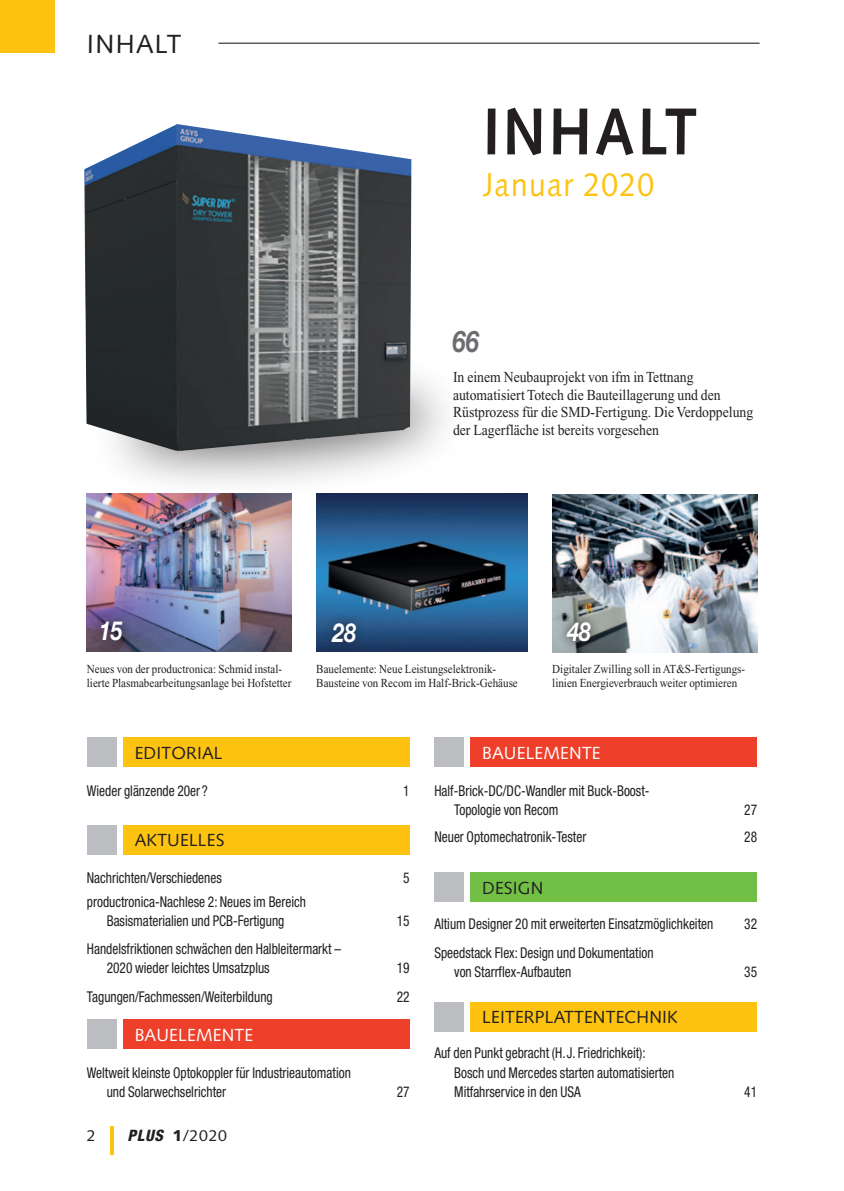
<style>
.page{position:relative;width:844px;height:1191px;background:#fff}
.page>*{position:absolute;margin:0;border:0;box-sizing:border-box;transform-origin:0 0}
.t1{font:700 66.15px "Syntax";letter-spacing:.05em;color:#231f20;scale:.9 1}
.t2{font:33.07px "Syntax";letter-spacing:.05em;color:#fdc310;scale:.9 1}
.t3{font:italic 700 29.75px "Helvetica Neue";color:#6c6d70;scale:.8 1}
.t4{font:26.25px "Syntax";letter-spacing:.05em;color:#231f20}
.t5{font:italic 700 26.25px "Helvetica Neue";color:#fff;scale:.8 1}
.t6{font:17.5px "Syntax";letter-spacing:.01em;color:#231f20}
.t7{font:17.5px "Syntax";letter-spacing:.01em;color:#fff}
.t8{font:15.75px "Syntax";color:#231f20}
.t9{font:15.22px/17.5px "Times New Roman";color:#231f20;scale:.9 1}
.t10{font:condensed 14.88px/19.1px "Helvetica Neue";color:#231f20;scale:.9 1}
.t11{font:12.25px/14px "Times New Roman";color:#231f20;scale:.9 1}
.s1{font-family:"Helvetica Neue";font-weight:800;font-style:italic;font-stretch:condensed}
.s2{font-weight:900}
</style>
<div class="page">
<hr style="left:110px;top:1126px;width:3px;height:29px;background:#fdc310">
<div style="left:0;top:0;width:55px;height:53px;background:#fdc310"></div>
<hr style="left:218px;top:43px;width:541px;height:1px;background:#0b0e10">
<div style="left:88px;top:351px;width:381px;height:148px;background:#231f20;opacity:.6"></div>
<img style="left:552px;top:494px;width:204px;height:158px">
<svg style="left:556px;top:611px;width:45px;height:41px;background:#798181"></svg>
<img style="left:316px;top:494px;width:211px;height:157px">
<div style="left:321px;top:612px;width:45px;height:41px;background:#231f20;opacity:.75"></div>
<div style="left:123px;top:737px;width:286px;height:30px;background:#fdc310"></div>
<div style="left:87px;top:737px;width:30px;height:30px;background:#bcbdc0"></div>
<div style="left:123px;top:824px;width:286px;height:30px;background:#fdc310"></div>
<div style="left:87px;top:824px;width:30px;height:30px;background:#bcbdc0"></div>
<div style="left:123px;top:1019px;width:286px;height:30px;background:#ee3f2a"></div>
<div style="left:87px;top:1019px;width:30px;height:30px;background:#bcbdc0"></div>
<div style="left:470px;top:737px;width:286px;height:30px;background:#ee3f2a"></div>
<div style="left:434px;top:737px;width:30px;height:30px;background:#bcbdc0"></div>
<div style="left:470px;top:872px;width:286px;height:30px;background:#71bf45"></div>
<div style="left:434px;top:872px;width:30px;height:30px;background:#bcbdc0"></div>
<div style="left:470px;top:1002px;width:286px;height:29px;background:#fdc310"></div>
<div style="left:434px;top:1002px;width:30px;height:29px;background:#bcbdc0"></div>
<img style="left:87px;top:494px;width:204px;height:158px">
<div style="left:91px;top:611px;width:42px;height:41px;background:#231f20;opacity:.75"></div>
<img style="left:84px;top:124px;width:327px;height:327px">
<h3 class="t4" style="left:87px;top:28px;width:96px">INHALT</h3>
<h1 class="t1" style="left:483px;top:94px;width:239px">Inhalt</h1>
<h2 class="t2" style="left:483px;top:164px;width:191px">Januar 2020</h2>
<h3 class="t3" style="left:452px;top:323px;width:35px">66</h3>
<p class="t9" style="left:453px;top:368px;width:335px">In einem Neubauprojekt von ifm in Tettnang automatisiert Totech die Bauteillagerung und den Rüstprozess für die SMD-Fertigung. Die Verdoppelung der Lagerfläche ist bereits vorgesehen</p>
<h3 class="t5" style="left:99px;top:615px;width:31px">15</h3>
<p class="t11" style="left:87px;top:662px;width:229px">Neues von der productronica: Schmid instal&shy;lierte Plasmabearbeitungsanlage bei Hofstetter</p>
<h3 class="t5" style="left:332px;top:616px;width:31px">28</h3>
<p class="t11" style="left:316px;top:662px;width:225px">Bauelemente: Neue Leistungselektronik-<br>Bausteine von Recom im Half-Brick-Gehäuse</p>
<h3 class="t5" style="left:567px;top:615px;width:31px">48</h3>
<p class="t11" style="left:552px;top:662px;width:216px">Digitaler Zwilling soll in AT&amp;S-Fertigungs&shy;linien Energieverbrauch weiter optimieren</p>
<p class="t6" style="left:135px;top:742px;width:89px">EDITORIAL</p>
<p class="t10" style="left:87px;top:781px;width:136px">Wieder glänzende 20er ?</p>
<p class="t10" style="left:403px;top:781px;width:9px">1</p>
<p class="t6" style="left:135px;top:829px;width:91px">AKTUELLES</p>
<p class="t10" style="left:87px;top:868px;width:151px">Nachrichten/Verschiedenes</p>
<p class="t10" style="left:403px;top:868px;width:9px">5</p>
<p class="t10" style="left:87px;top:892px;width:245px;text-align:center">productronica-Nachlese 2: Neues im Bereich<br>Basismaterialien und PCB-Fertigung</p>
<p class="t10" style="left:396px;top:911px;width:16px">15</p>
<p class="t10" style="left:107px;top:939px;width:262px;text-indent:-20px">Handelsfriktionen schwächen den Halbleitermarkt –<br>2020 wieder leichtes Umsatzplus</p>
<p class="t10" style="left:396px;top:958px;width:16px">19</p>
<p class="t10" style="left:87px;top:987px;width:208px">Tagungen/Fachmessen/Weiterbildung</p>
<p class="t10" style="left:396px;top:987px;width:16px">22</p>
<p class="t7" style="left:135px;top:1024px;width:120px">BAUELEMENTE</p>
<p class="t10" style="left:107px;top:1063px;width:273px;text-indent:-20px">Weltweit kleinste Optokoppler für Industrieautomation und Solarwechselrichter</p>
<p class="t10" style="left:396px;top:1081px;width:16px">27</p>
<p class="t8" style="left:87px;top:1126px;width:10px">2</p>
<p class="t8" style="left:127px;top:1126px;width:101px"><span class="s1">PLUS</span> <span class="s2">1</span>/2020</p>
<p class="t7" style="left:482px;top:742px;width:120px">BAUELEMENTE</p>
<p class="t10" style="left:454px;top:781px;width:218px;text-indent:-20px">Half-Brick-DC/DC-Wandler mit Buck-Boost-<br>Topologie von Recom</p>
<p class="t10" style="left:744px;top:800px;width:16px">27</p>
<p class="t10" style="left:434px;top:827px;width:170px">Neuer Optomechatronik-Tester</p>
<p class="t10" style="left:744px;top:827px;width:16px">28</p>
<p class="t6" style="left:482px;top:877px;width:63px">DESIGN</p>
<p class="t10" style="left:434px;top:914px;width:311px">Altium Designer 20 mit erweiterten Einsatzmöglichkeiten</p>
<p class="t10" style="left:744px;top:914px;width:16px">32</p>
<p class="t10" style="left:454px;top:943px;width:223px;text-indent:-20px">Speedstack Flex: Design und Dokumentation von Starrflex-Aufbauten</p>
<p class="t10" style="left:744px;top:962px;width:16px">35</p>
<p class="t6" style="left:482px;top:1006px;width:197px">LEITERPLATTENTECHNIK</p>
<p class="t10" style="left:454px;top:1043px;width:246px;text-indent:-20px">Auf den Punkt gebracht (H.J. Friedrichkeit):<br>Bosch und Mercedes starten automatisierten<br>Mitfahrservice in den USA</p>
<p class="t10" style="left:744px;top:1081px;width:16px">41</p>
</div>
